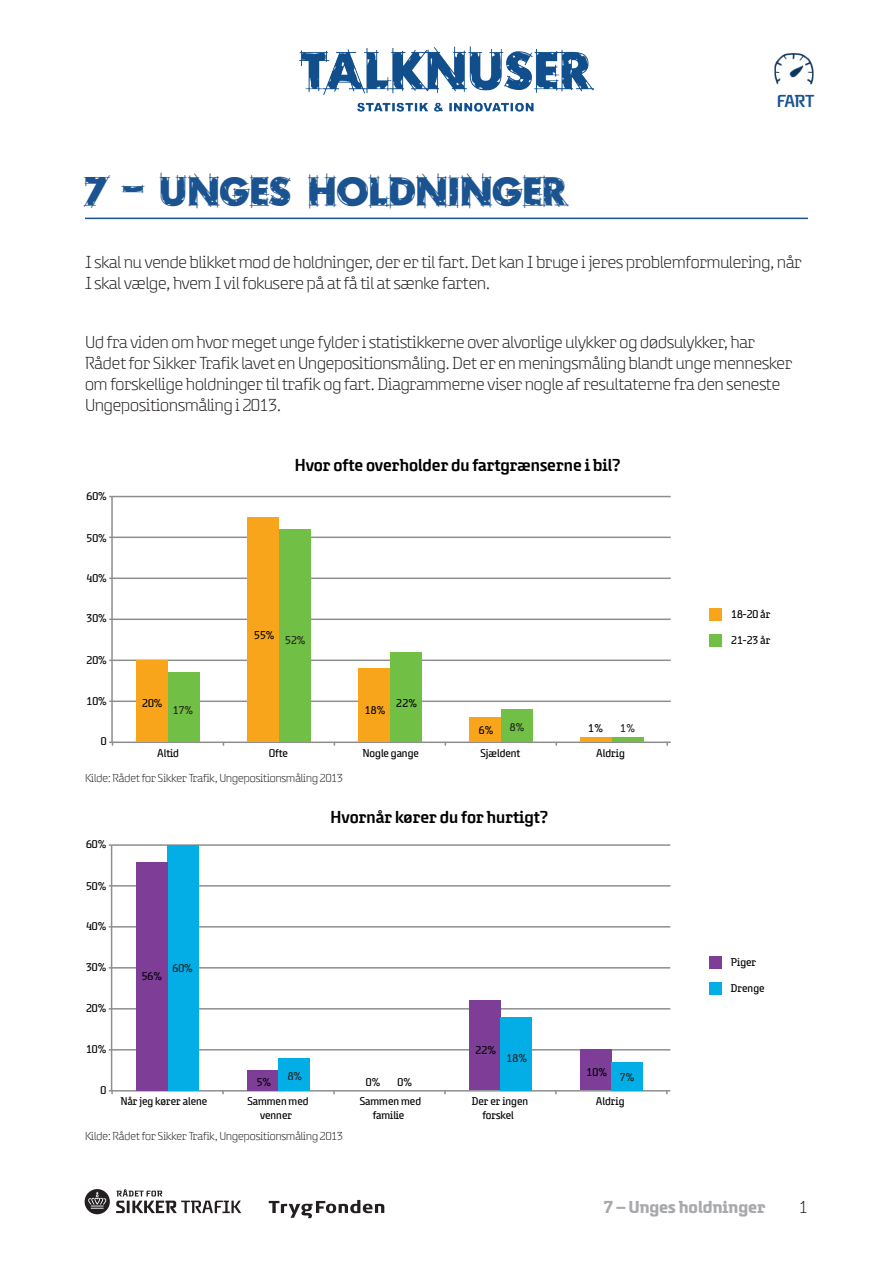
<style>
.page{position:relative;width:893px;height:1263px;background:#fff}
.page>*{position:absolute;margin:0;border:0;box-sizing:border-box;transform-origin:0 0}
.Heading_1{font:39px "Rough Draft";color:#1a538f}
.t1{font:300 18px/21px "Safety";color:#231f20}
.t2{font:600 18px "Safety";color:#000002}
.t3{font:700 18px "Safety";color:#a8a9ad}
.t4{font:600 18px "Safety";color:#1a538f}
.t5{font:300 12px "Safety";color:#231f20}
.t6{font:11.7px/14px "Safety";color:#000002;text-align:center}
.t7{font:11.7px "Safety";color:#231f20}
.s1{color:#231f20}
</style>
<div class="page">
<div style="left:85px;top:1189px;width:25px;height:25px;background:#231f20;border-radius:50%"></div>
<svg style="left:88px;top:1192px;width:18px;height:17px"></svg>
<svg style="left:116px;top:1189px;width:125px;height:24px"></svg>
<svg style="left:269px;top:1200px;width:115px;height:18px"></svg>
<img style="left:299px;top:47px;width:295px;height:65px">
<img style="left:774px;top:53px;width:40px;height:32px">
<hr style="left:85px;top:218px;width:723px;height:1px;background:#1a538f">
<hr style="left:112px;top:1049px;width:558px;height:1px;background:#8c8e8f">
<hr style="left:112px;top:1008px;width:558px;height:1px;background:#8c8e8f">
<hr style="left:112px;top:967px;width:558px;height:1px;background:#8c8e8f">
<hr style="left:112px;top:844px;width:558px;height:2px;background:#8c8e8f">
<hr style="left:112px;top:926px;width:558px;height:1px;background:#8c8e8f">
<hr style="left:112px;top:885px;width:558px;height:1px;background:#8c8e8f">
<hr style="left:111px;top:845px;width:1px;height:246px;background:#8c8e8f">
<hr style="left:112px;top:1090px;width:558px;height:1px;background:#8c8e8f">
<div style="left:580px;top:1049px;width:31px;height:41px;background:#7e3e98"></div>
<div style="left:469px;top:1000px;width:31px;height:90px;background:#7e3e98"></div>
<div style="left:247px;top:1070px;width:31px;height:20px;background:#7e3e98"></div>
<div style="left:611px;top:1062px;width:32px;height:28px;background:#03ade5"></div>
<div style="left:500px;top:1017px;width:32px;height:73px;background:#03ade5"></div>
<div style="left:278px;top:1058px;width:32px;height:32px;background:#03ade5"></div>
<div style="left:709px;top:956px;width:12px;height:13px;background:#7e3e98"></div>
<div style="left:709px;top:982px;width:12px;height:13px;background:#03ade5"></div>
<div style="left:168px;top:845px;width:31px;height:245px;background:#03ade5"></div>
<div style="left:136px;top:861px;width:32px;height:229px;background:#7e3e98"></div>
<hr style="left:112px;top:700px;width:559px;height:2px;background:#8c8e8f">
<hr style="left:112px;top:659px;width:559px;height:2px;background:#8c8e8f">
<hr style="left:112px;top:618px;width:559px;height:2px;background:#8c8e8f">
<hr style="left:112px;top:496px;width:559px;height:1px;background:#8c8e8f">
<hr style="left:112px;top:577px;width:559px;height:2px;background:#8c8e8f">
<hr style="left:112px;top:536px;width:559px;height:2px;background:#8c8e8f">
<hr style="left:111px;top:496px;width:2px;height:246px;background:#8c8e8f">
<hr style="left:112px;top:741px;width:559px;height:2px;background:#8c8e8f">
<div style="left:709px;top:608px;width:13px;height:12px;background:#f9a51b"></div>
<div style="left:709px;top:634px;width:13px;height:12px;background:#71bf44"></div>
<svg style="left:109px;top:741px;width:4px;height:5px"></svg>
<hr style="left:580px;top:737px;width:32px;height:4px;background:#f9a51b">
<div style="left:469px;top:717px;width:32px;height:24px;background:#f9a51b"></div>
<div style="left:247px;top:517px;width:32px;height:224px;background:#f9a51b"></div>
<div style="left:136px;top:660px;width:32px;height:81px;background:#f9a51b"></div>
<hr style="left:612px;top:737px;width:31px;height:4px;background:#71bf44">
<div style="left:501px;top:709px;width:31px;height:32px;background:#71bf44"></div>
<div style="left:390px;top:652px;width:32px;height:89px;background:#71bf44"></div>
<div style="left:279px;top:529px;width:32px;height:212px;background:#71bf44"></div>
<div style="left:168px;top:672px;width:32px;height:69px;background:#71bf44"></div>
<div style="left:358px;top:668px;width:32px;height:73px;background:#f9a51b"></div>
<p class="Heading_1" style="left:85px;top:166px;width:483px">7 – UNGES HOLDNINGER</p>
<p class="t4" style="left:777px;top:91px;width:39px">FART</p>
<p class="t1" style="left:85px;top:252px;width:718px">I skal nu vende blikket mod de holdninger, der er til fart. Det kan I bruge i jeres problemformulering, når<br>I skal vælge, hvem I vil fokusere på at få til at sænke farten.</p>
<p class="t1" style="left:85px;top:332px;width:709px">Ud fra viden om hvor meget unge fylder i statistikkerne over alvorlige ulykker og dødsulykker, har Rådet for Sikker Trafik lavet en Ungepositionsmåling. Det er en meningsmåling blandt unge mennesker om forskellige holdninger til trafik og fart. Diagrammerne viser nogle af resultaterne fra den seneste Ungepositionsmåling i 2013.</p>
<p class="t6" style="left:87px;top:489px;width:22px">60%</p>
<p class="t6" style="left:87px;top:531px;width:22px">50%</p>
<p class="t6" style="left:87px;top:571px;width:22px">40%</p>
<p class="t6" style="left:87px;top:611px;width:22px">30%</p>
<p class="t6" style="left:87px;top:653px;width:22px">20%</p>
<p class="t6" style="left:87px;top:694px;width:22px">10%</p>
<p class="t6" style="left:101px;top:734px;width:7px">0</p>
<p class="t2" style="left:295px;top:455px;width:328px">Hvor ofte overholder du fartgrænserne i bil?</p>
<p class="t6" style="left:142px;top:696px;width:22px">20%</p>
<p class="t7" style="left:173px;top:704px;width:22px">17%</p>
<p class="t6" style="left:254px;top:628px;width:22px">55%</p>
<p class="t7" style="left:285px;top:634px;width:22px">52%</p>
<p class="t6" style="left:365px;top:703px;width:22px">18%</p>
<p class="t6" style="left:396px;top:696px;width:22px">22%</p>
<p class="t6" style="left:479px;top:723px;width:16px">6%</p>
<p class="t7" style="left:510px;top:721px;width:16px">8%</p>
<p class="t6" style="left:588px;top:721px;width:16px">1%</p>
<p class="t7" style="left:620px;top:722px;width:16px">1%</p>
<p class="t6" style="left:157px;top:746px;width:23px">Altid</p>
<p class="t6" style="left:269px;top:746px;width:21px">Ofte</p>
<p class="t6" style="left:363px;top:746px;width:58px">Nogle gange</p>
<p class="t6" style="left:480px;top:746px;width:41px">Sjældent</p>
<p class="t6" style="left:596px;top:746px;width:30px">Aldrig</p>
<p class="t5" style="left:85px;top:771px;width:259px">Kilde: Rådet for Sikker Trafik, Ungepositionsmåling 2013</p>
<p class="t6" style="left:86px;top:837px;width:22px">60%</p>
<p class="t6" style="left:86px;top:879px;width:22px">50%</p>
<p class="t6" style="left:86px;top:919px;width:22px">40%</p>
<p class="t6" style="left:86px;top:960px;width:22px">30%</p>
<p class="t6" style="left:86px;top:1001px;width:22px">20%</p>
<p class="t6" style="left:86px;top:1042px;width:22px">10%</p>
<p class="t6" style="left:101px;top:1083px;width:7px">0</p>
<p class="t6" style="left:142px;top:969px;width:22px">56%</p>
<p class="t7" style="left:173px;top:961px;width:22px">60%</p>
<p class="t2" style="left:330px;top:807px;width:220px">Hvornår kører du for hurtigt?</p>
<p class="t7" style="left:288px;top:1070px;width:16px">8%</p>
<p class="t6" style="left:257px;top:1075px;width:16px">5%</p>
<p class="t6" style="left:366px;top:1075px;width:16px">0%</p>
<p class="t6" style="left:397px;top:1075px;width:16px">0%</p>
<p class="t6" style="left:475px;top:1043px;width:22px">22%</p>
<p class="t7" style="left:506px;top:1052px;width:22px">18%</p>
<p class="t6" style="left:586px;top:1065px;width:50px">10% <span class="s1">7%</span></p>
<p class="t6" style="left:121px;top:1094px;width:88px">Når jeg kører alene</p>
<p class="t6" style="left:247px;top:1094px;width:63px">Sammen med venner</p>
<p class="t6" style="left:360px;top:1094px;width:63px">Sammen med familie</p>
<p class="t6" style="left:472px;top:1094px;width:58px">Der er ingen forskel</p>
<p class="t6" style="left:596px;top:1094px;width:30px">Aldrig</p>
<p class="t5" style="left:85px;top:1130px;width:259px">Kilde: Rådet for Sikker Trafik, Ungepositionsmåling 2013</p>
<p class="t6" style="left:731px;top:607px;width:40px">18-20 år</p>
<p class="t6" style="left:731px;top:633px;width:40px">21-23 år</p>
<p class="t6" style="left:731px;top:955px;width:27px">Piger</p>
<p class="t6" style="left:731px;top:981px;width:35px">Drenge</p>
<p class="t3" style="left:603px;top:1197px;width:164px">7 – Unges holdninger</p>
<p class="t1" style="left:799px;top:1196px;width:10px">1</p>
</div>
